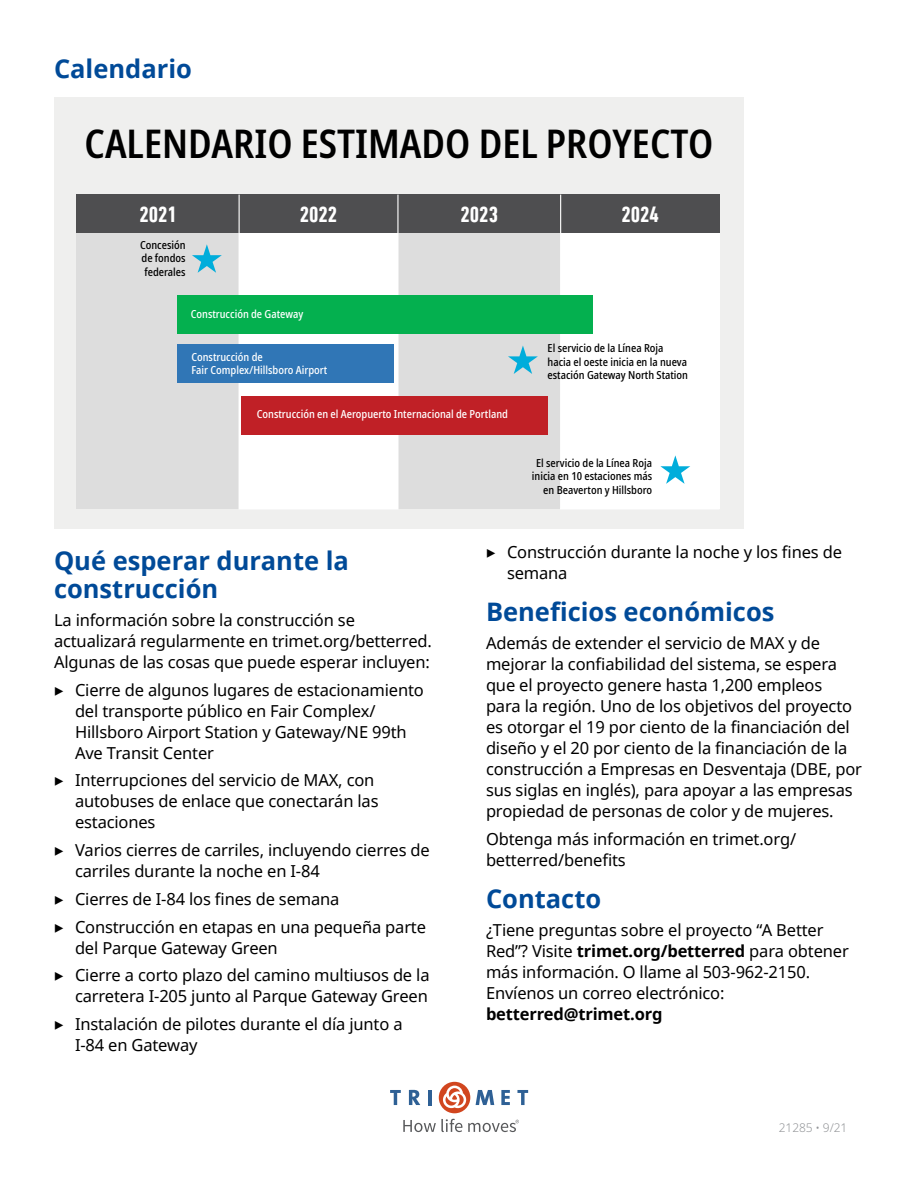
<style>
.page{position:relative;width:918px;height:1188px;background:#fff}
.page>*{position:absolute;margin:0;border:0;box-sizing:border-box;transform-origin:0 0}
.t1{font:600 condensed 39.45px "Noto Sans";color:#000}
.t2{font:700 25.5px/28.5px "Noto Sans";color:#004a98}
.t3{font:700 condensed 22.5px "DIN Next LT Pro";color:#fff}
.t4{font:16.5px/21px "Noto Sans";letter-spacing:-.01em;color:#000}
.t5{font:700 16.5px "Noto Sans";letter-spacing:-.01em;color:#000}
.t6{font:300 12px "Noto Sans";letter-spacing:-.01em;color:#939598}
.t7{font:500 condensed 11.25px/13.5px "Noto Sans";color:#000;text-align:justify}
.t8{font:500 condensed 11.25px/13.5px "Noto Sans";color:#fff}
.s1{font-family:"Source Sans Pro"}
.s2{font-weight:700}
</style>
<div class="page">
<svg style="left:390px;top:1090px;width:11px;height:15px"></svg>
<svg style="left:409px;top:1090px;width:11px;height:15px"></svg>
<hr style="left:429px;top:1090px;width:3px;height:15px;background:#2e6095">
<svg style="left:476px;top:1090px;width:18px;height:15px"></svg>
<svg style="left:501px;top:1090px;width:9px;height:15px"></svg>
<svg style="left:517px;top:1090px;width:11px;height:15px"></svg>
<div style="left:439px;top:1082px;width:31px;height:31px;background:#d1461f;border-radius:50%"></div>
<svg style="left:443px;top:1086px;width:23px;height:22px"></svg>
<svg style="left:403px;top:1119px;width:59px;height:13px"></svg>
<svg style="left:468px;top:1120px;width:51px;height:12px"></svg>
<div style="left:54px;top:97px;width:689px;height:432px;background:#efefee"></div>
<div style="left:76px;top:195px;width:643px;height:314px;background:#ddd"></div>
<div style="left:239px;top:195px;width:159px;height:314px;background:#fff"></div>
<div style="left:76px;top:195px;width:643px;height:38px;background:#4e4e50"></div>
<div style="left:239px;top:194px;width:160px;height:315px;border:1px solid #fff"></div>
<svg style="left:560px;top:194px;width:160px;height:315px;background:#e7e8e8"></svg>
<svg style="left:508px;top:346px;width:30px;height:28px"></svg>
<svg style="left:192px;top:244px;width:30px;height:29px"></svg>
<svg style="left:660px;top:455px;width:30px;height:29px"></svg>
<div style="left:177px;top:295px;width:415px;height:38px;background:#04b04f"></div>
<div style="left:177px;top:345px;width:217px;height:38px;background:#3076b6"></div>
<div style="left:241px;top:397px;width:307px;height:38px;background:#c02026"></div>
<h2 class="t2" style="left:54px;top:54px;width:139px">Calendario</h2>
<h1 class="t1" style="left:85px;top:115px;width:630px">CALENDARIO ESTIMADO DEL PROYECTO</h1>
<h3 class="t3" style="left:140px;top:201px;width:39px">2021</h3>
<h3 class="t3" style="left:300px;top:201px;width:39px">2022</h3>
<h3 class="t3" style="left:461px;top:201px;width:39px">2023</h3>
<h3 class="t3" style="left:621px;top:201px;width:39px">2024</h3>
<p class="t7" style="left:140px;top:238px;width:47px">Concesión de fondos federales</p>
<p class="t8" style="left:191px;top:307px;width:114px">Construcción de Gateway</p>
<p class="t8" style="left:191px;top:350px;width:137px">Construcción de<br>Fair Complex/Hillsboro Airport</p>
<p class="t8" style="left:257px;top:408px;width:253px">Construcción en el Aeropuerto Internacional de Portland</p>
<p class="t7" style="left:548px;top:342px;width:142px;text-align:left">El servicio de la Línea Roja hacia el oeste inicia en la nueva estación Gateway North Station</p>
<p class="t7" style="left:532px;top:456px;width:122px;text-align:right">El servicio de la Línea Roja inicia en 10 estaciones más en Beaverton y Hillsboro</p>
<h2 class="t2" style="left:54px;top:545px;width:296px">Qué esperar durante la construcción</h2>
<p class="t4" style="left:54px;top:609px;width:379px">La información sobre la construcción se actualizará regularmente en trimet.org/betterred.<br>Algunas de las cosas que puede esperar incluyen:</p>
<p class="t4" style="left:75px;top:679px;width:350px;text-indent:-21px"><span class="s1">▶</span> Cierre de algunos lugares de estacionamiento del transporte público en Fair Complex/ Hillsboro Airport Station y Gateway/NE 99th Ave Transit Center</p>
<p class="t4" style="left:75px;top:769px;width:305px;text-indent:-21px"><span class="s1">▶</span> Interrupciones del servicio de MAX, con autobuses de enlace que conectarán las estaciones</p>
<p class="t4" style="left:75px;top:839px;width:356px;text-indent:-21px"><span class="s1">▶</span> Varios cierres de carriles, incluyendo cierres de carriles durante la noche en I-84</p>
<p class="t4" style="left:54px;top:885px;width:374px;line-height:27.8px"><span class="s1">▶</span> Cierres de I-84 los fines de semana<br><span class="s1">▶</span> Construcción en etapas en una pequeña parte</p>
<p class="t4" style="left:54px;top:933px;width:377px;line-height:27.8px;text-indent:21px">del Parque Gateway Green<br><span class="s1">▶</span> Cierre a corto plazo del camino multiusos de la</p>
<p class="t4" style="left:54px;top:982px;width:375px;line-height:27.8px;text-indent:21px">carretera I-205 junto al Parque Gateway Green <span class="s1">▶</span> Instalación de pilotes durante el día junto a</p>
<p class="t4" style="left:75px;top:1034px;width:124px">I-84 en Gateway</p>
<p class="t4" style="left:507px;top:542px;width:337px;text-indent:-21px"><span class="s1">▶</span> Construcción durante la noche y los fines de semana</p>
<h2 class="t2" style="left:486px;top:597px;width:290px">Beneficios económicos</h2>
<p class="t4" style="left:486px;top:632px;width:378px">Además de extender el servicio de MAX y de mejorar la confiabilidad del sistema, se espera que el proyecto genere hasta 1,200 empleos<br>para la región. Uno de los objetivos del proyecto es otorgar el 19 por ciento de la financiación del diseño y el 20 por ciento de la financiación de la construcción a Empresas en Desventaja (DBE, por sus siglas en inglés), para apoyar a las empresas propiedad de personas de color y de mujeres.</p>
<p class="t4" style="left:486px;top:828px;width:312px">Obtenga más información en trimet.org/ betterred/benefits</p>
<h2 class="t2" style="left:486px;top:884px;width:117px">Contacto</h2>
<p class="t4" style="left:486px;top:919px;width:364px">¿Tiene preguntas sobre el proyecto “A Better Red”? Visite <span class="s2">trimet.org/betterred</span> para obtener más información. O llame al 503-962-2150.<br>Envíenos un correo electrónico:</p>
<p class="t5" style="left:486px;top:1002px;width:178px">betterred@trimet.org</p>
<p class="t6" style="left:779px;top:1119px;width:70px">21285 • 9/21</p>
</div>
